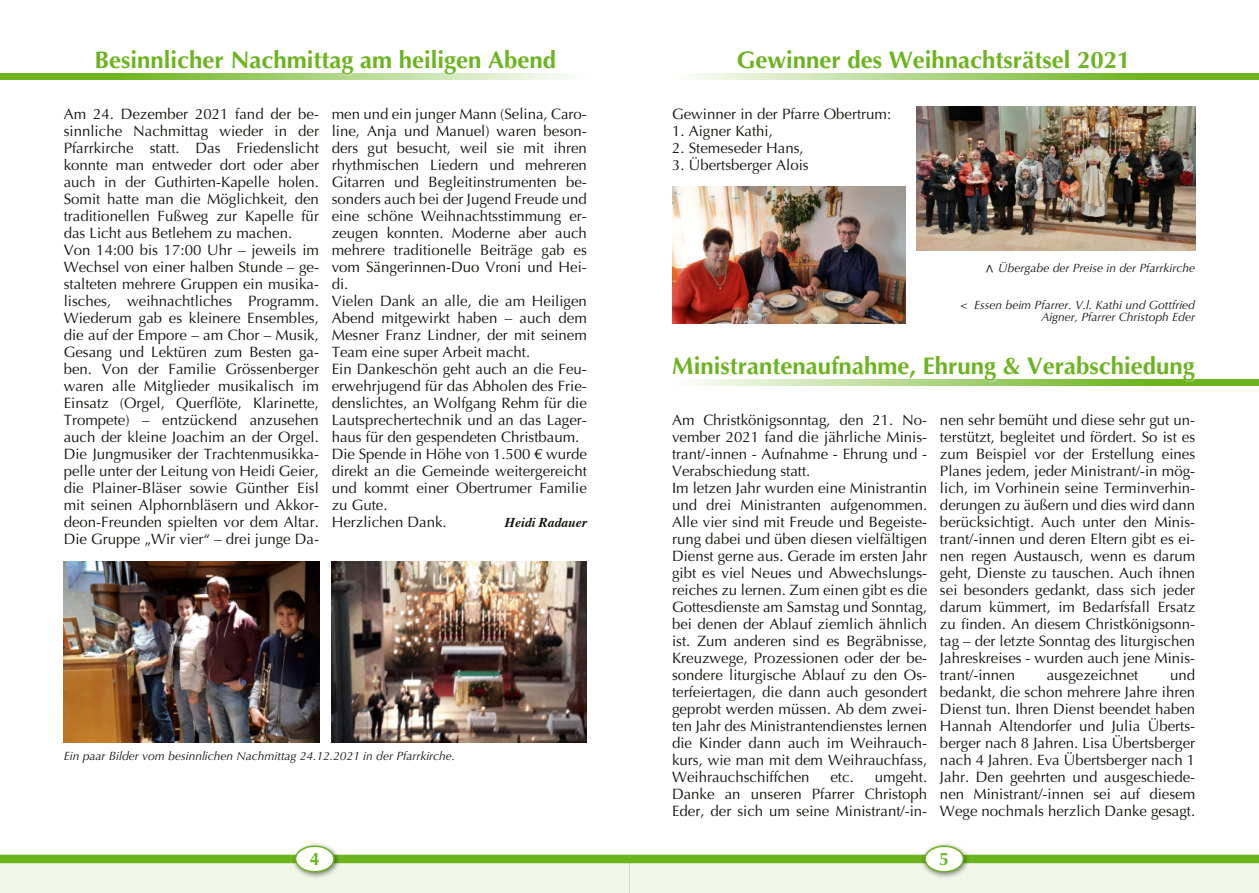
<style>
.page{position:relative;width:1259px;height:893px;background:#fff}
.page>*{position:absolute;margin:0;border:0;box-sizing:border-box;transform-origin:0 0}
.t1{font:700 24px "Optima";color:#6cb41e}
.t2{font:700 18px "Optima";color:#6cb41e}
.t3{font:15px/17px "Optima";color:#12120d}
.t4{font:italic 700 13.5px "Times";color:#12120d}
.t5{font:italic 12px/12.3px "Optima";color:#12120d;text-align:right}
.s1{font-size:18px}
</style>
<div class="page">
<div style="left:629px;top:858px;width:630px;height:35px;background:#f0f7e8"></div>
<div style="left:629px;top:855px;width:630px;height:8px;background:#6cb41e"></div>
<img style="left:921px;top:844px;width:50px;height:33px">
<div style="left:924px;top:845px;width:40px;height:27px;background:#fff;border:2px solid #6cb41e;border-radius:50%"></div>
<div style="left:0;top:858px;width:629px;height:35px;background:#f0f7e8"></div>
<hr style="left:629px;top:858px;width:1px;height:35px;background:#6cb41e;opacity:.1">
<div style="left:0;top:855px;width:629px;height:8px;background:#6cb41e"></div>
<img style="left:291px;top:844px;width:50px;height:33px">
<div style="left:295px;top:845px;width:40px;height:27px;background:#fff;border:2px solid #6cb41e;border-radius:50%"></div>
<img style="left:672px;top:186px;width:234px;height:137px">
<svg style="left:0;top:73px;width:569px;height:7px;background:#a1cf6f"></svg>
<img style="left:96px;top:73px;width:460px;height:2px">
<svg style="left:691px;top:73px;width:568px;height:7px;background:#a4d074"></svg>
<img style="left:332px;top:561px;width:255px;height:182px">
<img style="left:64px;top:561px;width:255px;height:182px">
<img style="left:916px;top:107px;width:279px;height:143px">
<svg style="left:691px;top:380px;width:568px;height:6px;background:#a3d072"></svg>
<img style="left:691px;top:379px;width:504px;height:2px">
<h1 class="t1" style="left:95px;top:46px;width:463px">Besinnlicher Nachmittag am heiligen Abend</h1>
<p class="t3" style="left:64px;top:106px;width:257px">Am 24. Dezember 2021 fand der be&shy;sinnliche Nachmittag wieder in der Pfarrkirche statt. Das Friedenslicht konnte man entweder dort oder aber auch in der Guthirten-Kapelle holen.<br>Somit hatte man die Möglichkeit, den traditionellen Fußweg zur Kapelle für das Licht aus Betlehem zu machen.<br>Von 14:00 bis 17:00 Uhr – jeweils im Wechsel von einer halben Stunde – ge&shy;stalteten mehrere Gruppen ein musika&shy;lisches, weihnachtliches Programm.<br>Wiederum gab es kleinere Ensembles, die auf der Empore – am Chor – Musik, Gesang und Lektüren zum Besten ga&shy;ben. Von der Familie Grössenberger waren alle Mitglieder musikalisch im Einsatz (Orgel, Querflöte, Klarinette, Trompete) – entzückend anzusehen auch der kleine Joachim an der Orgel.<br>Die Jungmusiker der Trachtenmusikka&shy;pelle unter der Leitung von Heidi Geier, die Plainer-Bläser sowie Günther Eisl mit seinen Alphornbläsern und Akkor&shy;deon-Freunden spielten vor dem Altar.<br>Die Gruppe „Wir vier“ – drei junge Da-</p>
<p class="t3" style="left:332px;top:106px;width:257px">men und ein junger Mann (Selina, Caro&shy;line, Anja und Manuel) waren beson&shy;ders gut besucht, weil sie mit ihren rhythmischen Liedern und mehreren Gitarren und Begleitinstrumenten be&shy;sonders auch bei der Jugend Freude und eine schöne Weihnachtsstimmung er&shy;zeugen konnten. Moderne aber auch mehrere traditionelle Beiträge gab es vom Sängerinnen-Duo Vroni und Hei&shy;di.<br>Vielen Dank an alle, die am Heiligen Abend mitgewirkt haben – auch dem Mesner Franz Lindner, der mit seinem Team eine super Arbeit macht.<br>Ein Dankeschön geht auch an die Feu&shy;erwehrjugend für das Abholen des Frie&shy;denslichtes, an Wolfgang Rehm für die Lautsprechertechnik und an das Lager&shy;haus für den gespendeten Christbaum.<br>Die Spende in Höhe von 1.500 € wurde direkt an die Gemeinde weitergereicht und kommt einer Obertrumer Familie zu Gute.<br>Herzlichen Dank.</p>
<p class="t4" style="left:505px;top:517px;width:84px">Heidi Radauer</p>
<p class="t5" style="left:64px;top:749px;width:393px">Ein paar Bilder vom besinnlichen Nachmittag 24.12.2021 in der Pfarrkirche.</p>
<h1 class="t1" style="left:737px;top:46px;width:395px">Gewinner des Weihnachtsrätsel 2021</h1>
<p class="t3" style="left:672px;top:106px;width:221px">Gewinner in der Pfarre Obertrum:</p>
<p class="t3" style="left:672px;top:123px;width:102px">1. Aigner Kathi,</p>
<p class="t3" style="left:672px;top:140px;width:133px">2. Stemeseder Hans,</p>
<p class="t3" style="left:672px;top:157px;width:138px">3. Übertsberger Alois</p>
<p class="t5" style="left:984px;top:262px;width:212px"><span class="s1">^</span> Übergabe der Preise in der Pfarrkirche</p>
<p class="t5" style="left:960px;top:299px;width:236px">&lt; Essen beim Pfarrer. V.l. Kathi und Gottfried<br>Aigner, Pfarrer Christoph Eder</p>
<h1 class="t1" style="left:672px;top:352px;width:524px">Ministrantenaufnahme, Ehrung &amp; Verabschiedung</h1>
<p class="t3" style="left:672px;top:412px;width:257px">Am Christkönigsonntag, den 21. No&shy;vember 2021 fand die jährliche Minis&shy;trant/-innen - Aufnahme - Ehrung und - Verabschiedung statt.<br>Im letzen Jahr wurden eine Ministrantin und drei Ministranten aufgenommen.<br>Alle vier sind mit Freude und Begeiste&shy;rung dabei und üben diesen vielfältigen Dienst gerne aus. Gerade im ersten Jahr gibt es viel Neues und Abwechslungs&shy;reiches zu lernen. Zum einen gibt es die Gottesdienste am Samstag und Sonntag, bei denen der Ablauf ziemlich ähnlich ist. Zum anderen sind es Begräbnisse, Kreuzwege, Prozessionen oder der be&shy;sondere liturgische Ablauf zu den Os&shy;terfeiertagen, die dann auch gesondert geprobt werden müssen. Ab dem zwei&shy;ten Jahr des Ministrantendienstes lernen die Kinder dann auch im Weihrauch&shy;kurs, wie man mit dem Weihrauchfass, Weihrauchschiffchen</p>
<p class="t3" style="left:940px;top:412px;width:257px;text-align:justify">nen sehr bemüht und diese sehr gut un&shy;terstützt, begleitet und fördert. So ist es zum Beispiel vor der Erstellung eines Planes jedem, jeder Ministrant/-in mög&shy;lich, im Vorhinein seine Terminverhin&shy;derungen zu äußern und dies wird dann berücksichtigt. Auch unter den Minis&shy;trant/-innen und deren Eltern gibt es ei&shy;nen regen Austausch, wenn es darum geht, Dienste zu tauschen. Auch ihnen sei besonders gedankt, dass sich jeder darum kümmert, im Bedarfsfall Ersatz zu finden. An diesem Christkönigsonn&shy;tag – der letzte Sonntag des liturgischen Jahreskreises - wurden auch jene Minis&shy;trant/-innen</p>
<p class="t3" style="left:940px;top:667px;width:257px;text-align:justify;text-indent:230px">und bedankt, die schon mehrere Jahre ihren Dienst tun. Ihren Dienst beendet haben Hannah Altendorfer und Julia Überts&shy;berger nach 8 Jahren. Lisa Übertsberger nach 4 Jahren. Eva Übertsberger nach 1<br>Jahr. Den geehrten und ausgeschiede&shy;nen Ministrant/-innen sei auf diesem Wege nochmals herzlich Danke gesagt.</p>
<p class="t3" style="left:1046px;top:667px;width:93px">ausgezeichnet</p>
<p class="t3" style="left:672px;top:769px;width:257px;text-align:justify;text-indent:203px">umgeht.<br>Danke an unseren Pfarrer Christoph Eder, der sich um seine Ministrant/-in-</p>
<p class="t3" style="left:830px;top:769px;width:25px">etc.</p>
<p class="t2" style="left:310px;top:849px;width:12px">4</p>
<p class="t2" style="left:939px;top:849px;width:12px">5</p>
</div>
